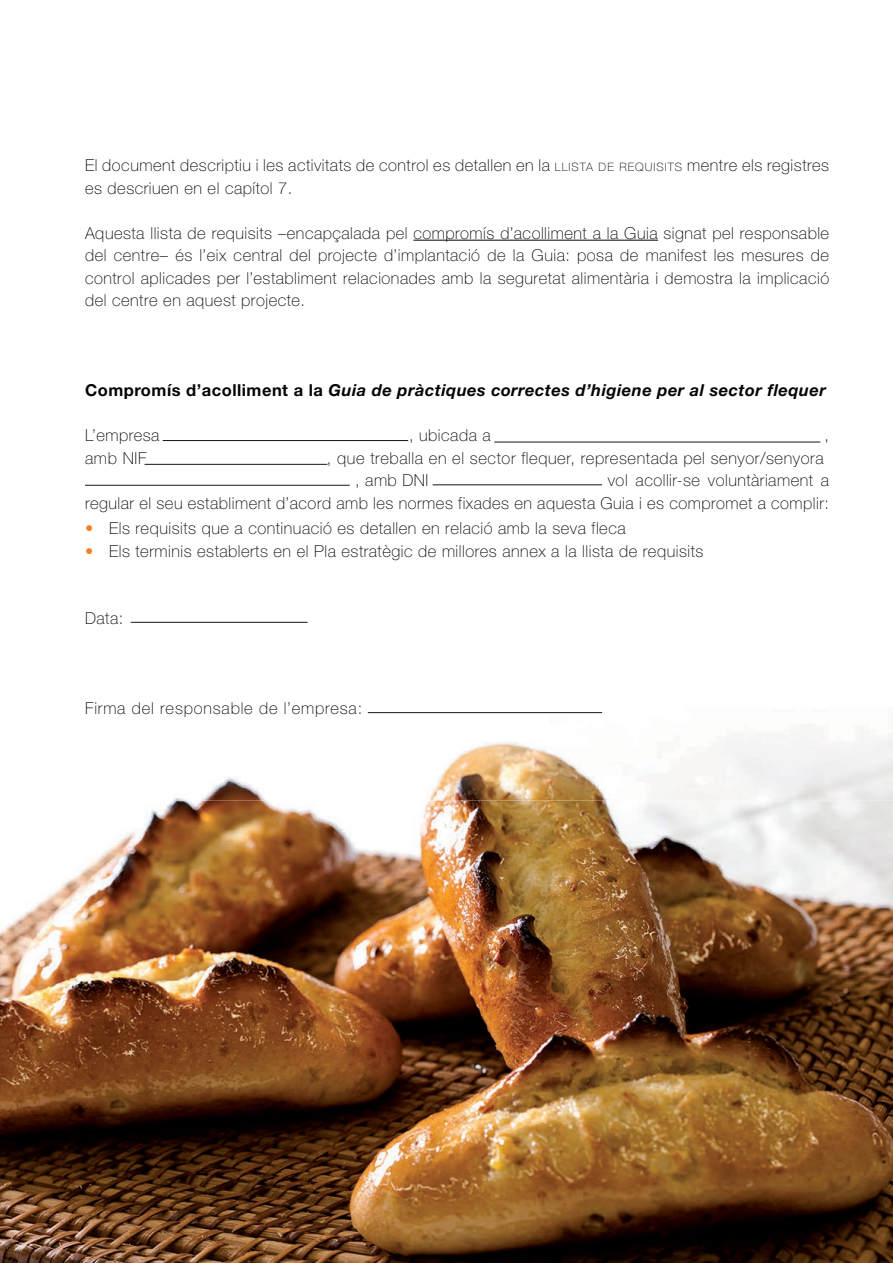
<style>
.page{position:relative;width:893px;height:1263px;background:#fff}
.page>*{position:absolute;margin:0;border:0;box-sizing:border-box;transform-origin:0 0}
.t1{font:100 16.5px/22.5px "Helvetica Neue LT Std";letter-spacing:.03em;color:#040503}
.t2{font:italic 700 16.5px "Helvetica Neue LT Std";letter-spacing:.03em;color:#040503}
.t3{font:100 16.5px "Helvetica Neue LT Std";letter-spacing:.05em;color:#040503}
.s1{font-size:11.55px}
.s2{font-style:normal}
.s3{color:#f58024}
</style>
<div class="page">
<img style="left:0;top:800px;width:893px;height:463px">
<img style="left:173px;top:712px;width:720px;height:88px">
<hr style="left:413px;top:240px;width:245px;height:1px;background:#040503">
<hr style="left:163px;top:440px;width:245px;height:1px;background:#231f20">
<hr style="left:494px;top:441px;width:326px;height:2px;background:#231f20">
<hr style="left:145px;top:464px;width:182px;height:1px;background:#231f20">
<hr style="left:85px;top:485px;width:265px;height:1px;background:#231f20">
<hr style="left:433px;top:484px;width:169px;height:1px;background:#231f20">
<hr style="left:131px;top:622px;width:177px;height:1px;background:#231f20">
<hr style="left:368px;top:712px;width:234px;height:1px;background:#231f20">
<p class="t1" style="left:85px;top:154px;width:746px">El document descriptiu i les activitats de control es detallen en la <span class="s1">LLISTA DE REQUISITS</span> mentre els registres es descriuen en el capítol 7.</p>
<p class="t1" style="left:85px;top:221px;width:746px;text-align:justify">Aquesta llista de requisits –encapçalada pel compromís d’acolliment a la Guia signat pel responsable del centre– és l’eix central del projecte d’implantació de la Guia: posa de manifest les mesures de control aplicades per l’establiment relacionades amb la seguretat alimentària i demostra la implicació del centre en aquest projecte.</p>
<p class="t2" style="left:85px;top:380px;width:742px"><span class="s2">Compromís d’acolliment a la</span> Guia de pràctiques correctes d’higiene per al sector flequer</p>
<p class="t1" style="left:85px;top:424px;width:76px">L’empresa</p>
<p class="t1" style="left:409px;top:424px;width:83px">, ubicada a</p>
<p class="t1" style="left:825px;top:424px;width:6px">,</p>
<p class="t1" style="left:85px;top:446px;width:63px">amb NIF</p>
<p class="t1" style="left:355px;top:446px;width:470px;text-indent:-28px">, que treballa en el sector flequer, representada pel senyor/senyora , amb DNI</p>
<p class="t1" style="left:85px;top:469px;width:746px;text-align:right">vol acollir-se voluntàriament a<br>regular el seu establiment d’acord amb les normes fixades en aquesta Guia i es compromet a complir:</p>
<p class="t1" style="left:85px;top:517px;width:542px"><span class="s3">•</span> Els requisits que a continuació es detallen en relació amb la seva fleca</p>
<p class="t1" style="left:85px;top:539px;width:620px"><span class="s3">•</span> Els terminis establerts en el Pla estratègic de millores annex a la llista de requisits</p>
<p class="t1" style="left:85px;top:607px;width:40px">Data:</p>
<p class="t3" style="left:85px;top:699px;width:279px">Firma del responsable de l’empresa:</p>
</div>
